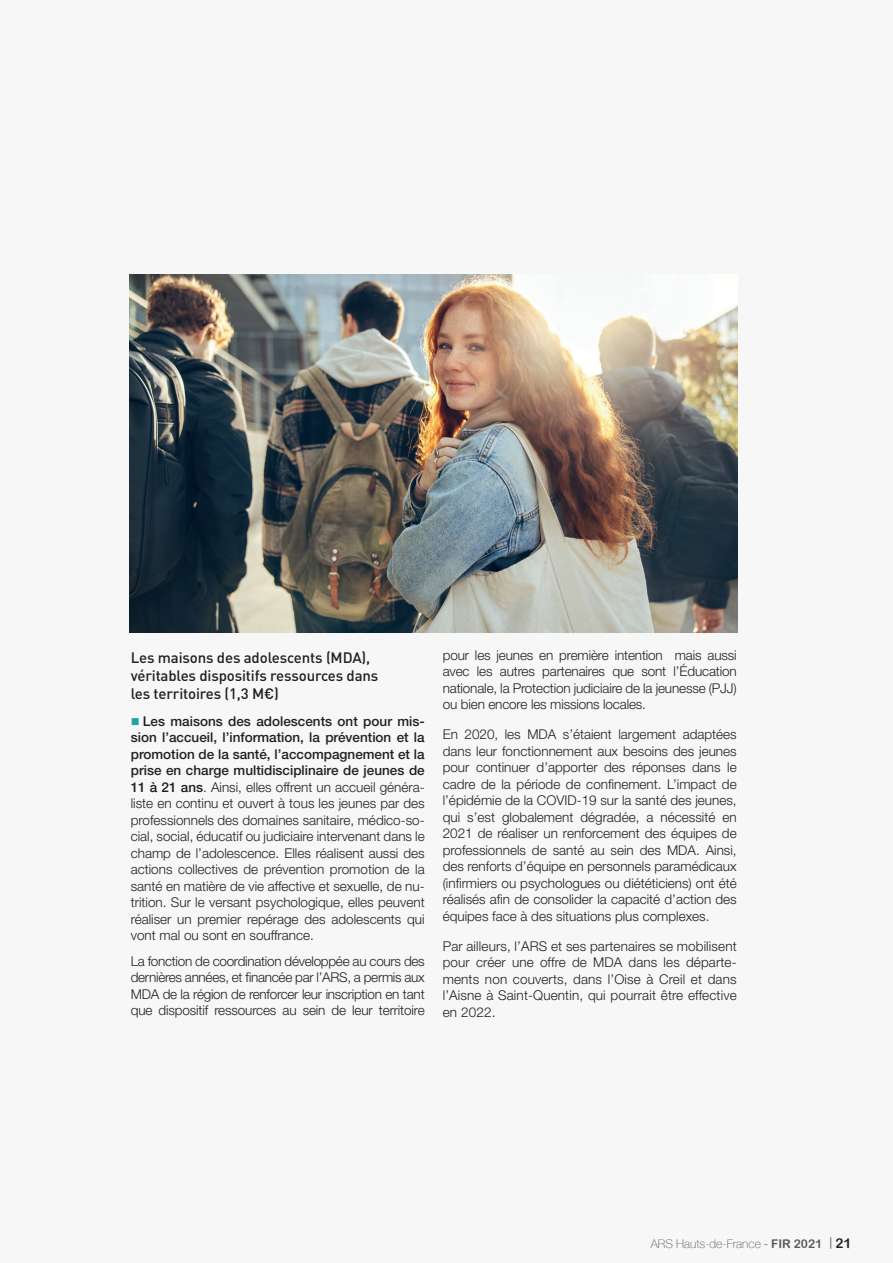
<style>
.page{position:relative;width:893px;height:1263px;background:#f7f7f7}
.page>*{position:absolute;margin:0;border:0;box-sizing:border-box;transform-origin:0 0}
.t1{font:500 15px "DIN";letter-spacing:-.01em;color:#231f20}
.t2{font:300 13.5px/16.5px "Helvetica Neue LT Std";color:#231f20;text-align:justify}
.t3{font:100 12px "Helvetica Neue LT";color:#57585a}
.s1{color:#22a5a1}
.s2{font-weight:500}
.s3{font-family:"Today Sans HEFOP";font-weight:300;font-size:13.5px}
.s4{font-family:"Arial Rounded MT Bold";font-weight:400}
.s5{font-family:"Today Sans HEFOP";font-weight:300;font-size:13.5px;color:#231f20}
.s6{font-family:"Arial Rounded MT Bold";font-weight:400;font-size:13.5px;color:#231f20}
</style>
<div class="page">
<img style="left:130px;top:275px;width:608px;height:358px">
<p class="t1" style="left:131px;top:648px;width:241px">Les maisons des adolescents (MDA),</p>
<p class="t1" style="left:131px;top:666px;width:249px">véritables dispositifs ressources dans</p>
<p class="t1" style="left:131px;top:684px;width:150px">les territoires (1,3 M€)</p>
<p class="t2" style="left:131px;top:712px;width:295px"><span class="s1">■</span> <span class="s2">Les maisons des adolescents ont pour mis&shy;sion l’accueil, l’information, la prévention et la promotion de la santé, l’accompagnement et la prise en charge multidisciplinaire de jeunes de 11 à 21 ans</span>. Ainsi, elles offrent un accueil généra&shy;liste en continu et ouvert à tous les jeunes par des professionnels des domaines sanitaire, médico-so&shy;cial, social, éducatif ou judiciaire intervenant dans le champ de l’adolescence. Elles réalisent aussi des actions collectives de prévention promotion de la santé en matière de vie affective et sexuelle, de nu&shy;trition. Sur le versant psychologique, elles peuvent réaliser un premier repérage des adolescents qui vont mal ou sont en souffrance.</p>
<p class="t2" style="left:131px;top:952px;width:295px">La fonction de coordination développée au cours des dernières années, et financée par l’ARS, a permis aux MDA de la région de renforcer leur inscription en tant que dispositif ressources au sein de leur territoire</p>
<p class="t2" style="left:443px;top:646px;width:295px">pour les jeunes en première intention mais aussi avec les autres partenaires que sont l’Éducation nationale, la Protection judiciaire de la jeunesse (PJJ) ou bien encore les missions locales.</p>
<p class="t2" style="left:443px;top:726px;width:295px">En 2020, les MDA s’étaient largement adaptées dans leur fonctionnement aux besoins des jeunes pour continuer d’apporter des réponses dans le cadre de la période de confinement. L’impact de l’épidémie de la COVID-19 sur la santé des jeunes, qui s’est globalement dégradée, a nécessité en 2021 de réaliser un renforcement des équipes de professionnels de santé au sein des MDA. Ainsi, des renforts d’équipe en personnels paramédicaux (infirmiers ou psychologues ou diététiciens) ont été réalisés afin de consolider la capacité d’action des équipes face à des situations plus complexes.</p>
<p class="t2" style="left:443px;top:937px;width:295px">Par ailleurs, l’ARS et ses partenaires se mobilisent pour créer une offre de MDA dans les départe&shy;ments non couverts, dans l’Oise à Creil et dans l’Aisne à Saint-Quentin, qui pourrait être effective en 2022.</p>
<p class="t3" style="left:651px;top:1236px;width:202px">ARS Hauts-de-France <span class="s3">-</span> <span class="s4">FIR 2021</span> <span class="s5">|</span> <span class="s6">21</span></p>
</div>
